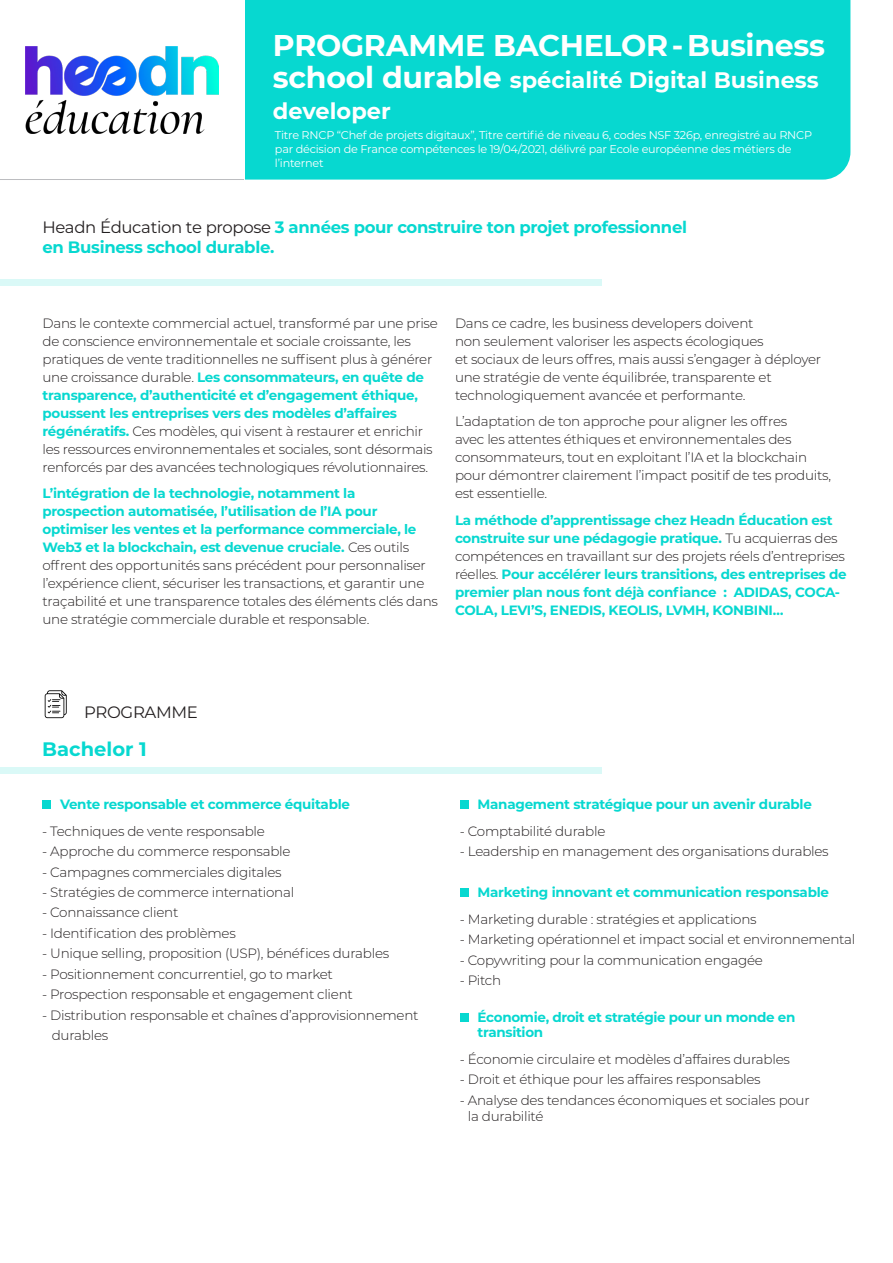
<style>
.page{position:relative;width:893px;height:1263px;background:#fff}
.page>*{position:absolute;margin:0;border:0;box-sizing:border-box;transform-origin:0 0}
.t1{font:700 30px "Montserrat";letter-spacing:-.01em;color:#fff}
.t2{font:700 22.5px/31.5px "Montserrat";color:#fff}
.t3{font:700 19.5px "Montserrat";color:#07d8d0}
.t4{font:700 16.5px/19.8px "Montserrat";letter-spacing:-.02em;color:#07d8d0}
.t5{font:16.5px "Montserrat";letter-spacing:-.02em;color:#231f20}
.t6{font:300 13.5px/18px "Montserrat";letter-spacing:-.02em;color:#231f20}
.t7{font:700 13.5px/18px "Montserrat";letter-spacing:-.02em;color:#07d8d0}
.t8{font:11.25px/14.2px "Montserrat";letter-spacing:-.02em;color:#fff}
.s1{font-size:30px}
.s2{font-weight:400;color:#231f20}
.s3{font-weight:700;color:#07d8d0}
.s4{font-weight:300;color:#231f20}
</style>
<div class="page">
<div style="left:42px;top:800px;width:9px;height:9px;background:#07d8d0"></div>
<div style="left:460px;top:800px;width:8px;height:9px;background:#07d8d0"></div>
<div style="left:460px;top:888px;width:8px;height:9px;background:#07d8d0"></div>
<div style="left:460px;top:1013px;width:8px;height:9px;background:#07d8d0"></div>
<div style="left:0;top:768px;width:601px;height:6px;background:#daf9f7"></div>
<div style="left:0;top:280px;width:602px;height:6px;background:#daf9f7"></div>
<svg style="left:45px;top:690px;width:22px;height:28px"></svg>
<div style="left:245px;top:0;width:605px;height:180px;background:#07d8d0"></div>
<img style="left:26px;top:46px;width:192px;height:87px">
<hr style="left:0;top:179px;width:244px;height:1px;background:#bcbdc0">
<p class="t1" style="left:273px;top:24px;width:554px">PROGRAMME BACHELOR - Business</p>
<p class="t2" style="left:273px;top:63px;width:547px"><span class="s1">school durable</span> spécialité Digital Business developer</p>
<p class="t8" style="left:275px;top:127px;width:539px">Titre RNCP “Chef de projets digitaux”, Titre certifié de niveau 6, codes NSF 326p, enregistré au RNCP par décision de France compétences le 19/04/2021, délivré par Ecole européenne des métiers de l’internet</p>
<p class="t4" style="left:42px;top:216px;width:646px"><span class="s2">Headn Éducation te propose</span> 3 années pour construire ton projet professionnel en Business school durable.</p>
<p class="t6" style="left:43px;top:313px;width:397px">Dans le contexte commercial actuel, transformé par une prise de conscience environnementale et sociale croissante, les pratiques de vente traditionnelles ne suffisent plus à générer une croissance durable. <span class="s3">Les consommateurs, en quête de transparence, d’authenticité et d’engagement éthique, poussent les entreprises vers des modèles d’affaires régénératifs.</span> Ces modèles, qui visent à restaurer et enrichir les ressources environnementales et sociales, sont désormais renforcés par des avancées technologiques révolutionnaires.</p>
<p class="t6" style="left:43px;top:484px;width:397px"><span class="s3">L’intégration de la technologie, notamment la prospection automatisée, l’utilisation de l’IA pour optimiser les ventes et la performance commerciale, le Web3 et la blockchain, est devenue cruciale.</span> Ces outils offrent des opportunités sans précédent pour personnaliser l’expérience client, sécuriser les transactions, et garantir une traçabilité et une transparence totales des éléments clés dans une stratégie commerciale durable et responsable.</p>
<p class="t6" style="left:455px;top:313px;width:368px">Dans ce cadre, les business developers doivent<br>non seulement valoriser les aspects écologiques<br>et sociaux de leurs offres, mais aussi s’engager à déployer une stratégie de vente équilibrée, transparente et technologiquement avancée et performante.</p>
<p class="t6" style="left:455px;top:412px;width:378px">L’adaptation de ton approche pour aligner les offres<br>avec les attentes éthiques et environnementales des consommateurs, tout en exploitant l’IA et la blockchain pour démontrer clairement l’impact positif de tes produits, est essentielle.</p>
<p class="t7" style="left:455px;top:510px;width:393px">La méthode d’apprentissage chez Headn Éducation est construite sur une pédagogie pratique. <span class="s4">Tu acquierras des compétences en travaillant sur des projets réels d’entreprises réelles.</span> Pour accélérer leurs transitions, des entreprises de premier plan nous font déjà confiance : ADIDAS, COCA-COLA, LEVI’S, ENEDIS, KEOLIS, LVMH, KONBINI…</p>
<p class="t5" style="left:84px;top:701px;width:115px">PROGRAMME</p>
<p class="t3" style="left:42px;top:735px;width:106px">Bachelor 1</p>
<p class="t7" style="left:60px;top:794px;width:292px">Vente responsable et commerce équitable</p>
<p class="t6" style="left:42px;top:821px;width:224px">- Techniques de vente responsable</p>
<p class="t6" style="left:42px;top:842px;width:250px">- Approche du commerce responsable</p>
<p class="t6" style="left:42px;top:862px;width:241px">- Campagnes commerciales digitales</p>
<p class="t6" style="left:42px;top:883px;width:254px">- Stratégies de commerce international</p>
<p class="t6" style="left:42px;top:903px;width:138px">- Connaissance client</p>
<p class="t6" style="left:42px;top:924px;width:195px">- Identification des problèmes</p>
<p class="t6" style="left:42px;top:944px;width:349px">- Unique selling, proposition (USP), bénéfices durables</p>
<p class="t6" style="left:42px;top:964px;width:292px">- Positionnement concurrentiel, go to market</p>
<p class="t6" style="left:42px;top:985px;width:312px">- Prospection responsable et engagement client</p>
<p class="t6" style="left:42px;top:1005px;width:378px">- Distribution responsable et chaînes d’approvisionnement</p>
<p class="t6" style="left:52px;top:1026px;width:58px">durables</p>
<p class="t7" style="left:478px;top:794px;width:336px">Management stratégique pour un avenir durable</p>
<p class="t6" style="left:460px;top:821px;width:147px">- Comptabilité durable</p>
<p class="t6" style="left:460px;top:842px;width:370px">- Leadership en management des organisations durables</p>
<p class="t7" style="left:478px;top:882px;width:353px">Marketing innovant et communication responsable</p>
<p class="t6" style="left:460px;top:910px;width:298px">- Marketing durable : stratégies et applications</p>
<p class="t6" style="left:460px;top:930px;width:397px">- Marketing opérationnel et impact social et environnemental</p>
<p class="t6" style="left:460px;top:950px;width:305px">- Copywriting pour la communication engagée</p>
<p class="t6" style="left:460px;top:971px;width:43px">- Pitch</p>
<p class="t7" style="left:478px;top:1009px;width:319px;line-height:15px">Économie, droit et stratégie pour un monde en transition</p>
<p class="t6" style="left:460px;top:1049px;width:332px">- Économie circulaire et modèles d’affaires durables</p>
<p class="t6" style="left:460px;top:1070px;width:302px">- Droit et éthique pour les affaires responsables</p>
<p class="t6" style="left:468px;top:1091px;width:343px;line-height:16.2px;text-indent:-8px">- Analyse des tendances économiques et sociales pour la durabilité</p>
</div>
